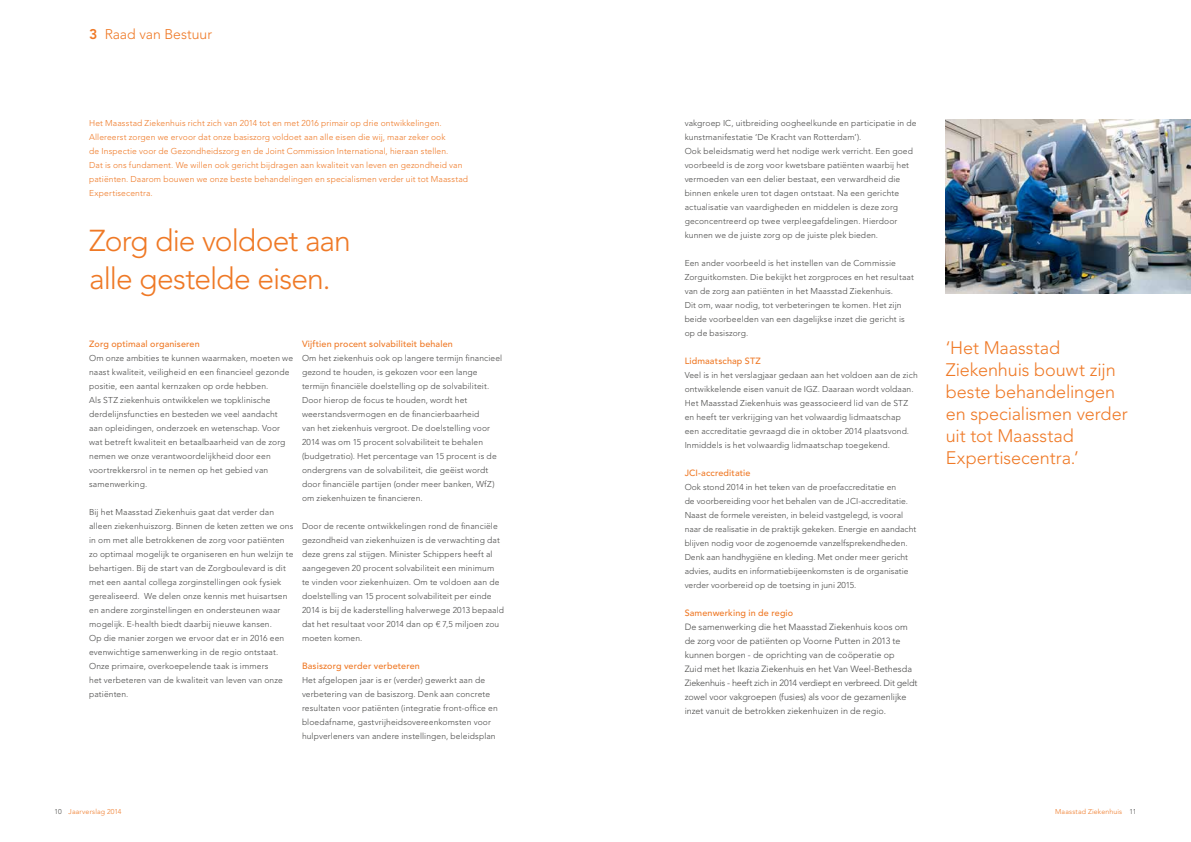
<style>
.page{position:relative;width:1191px;height:842px;background:#fff}
.page>*{position:absolute;margin:0;border:0;box-sizing:border-box;transform-origin:0 0}
.t1{font:300 30px/38px "Avenir";letter-spacing:-.03em;color:#ef7926}
.t2{font:300 18px/22px "Avenir";letter-spacing:-.005em;color:#ef7926}
.t3{font:300 14px "Avenir";letter-spacing:-.005em;color:#ef7926}
.t4{font:300 9px/14px "Avenir";color:#4a4a49}
.t5{font:500 9px "Avenir";letter-spacing:.015em;color:#ef7926}
.t6{font:300 8.5px/14px "Avenir";letter-spacing:.015em;color:#4a4a49}
.t7{font:300 8.5px/14px "Avenir";letter-spacing:.015em;color:#ef7926}
.t8{font:300 7px "Avenir";letter-spacing:.02em;color:#ef7926}
.s1{font-weight:800}
.s2{font-family:"Helvetica"}
.s3{color:#4a4a49}
</style>
<div class="page">
<img style="left:945px;top:120px;width:245px;height:173px">
<h3 class="t3" style="left:89px;top:26px;width:124px"><span class="s1">3</span> Raad van Bestuur</h3>
<p class="t7" style="left:89px;top:116px;width:380px">Het Maasstad Ziekenhuis richt zich van 2014 tot en met 2016 primair op drie ontwikkelingen.<br>Allereerst zorgen we ervoor dat onze basiszorg voldoet aan alle eisen die wij, maar zeker ook<br>de Inspectie voor de Gezondheidszorg en de Joint Commission International, hieraan stellen.<br>Dat is ons fundament. We willen ook gericht bijdragen aan kwaliteit van leven en gezondheid van patiënten. Daarom bouwen we onze beste behandelingen en specialismen verder uit tot Maasstad Expertisecentra.</p>
<h1 class="t1" style="left:89px;top:222px;width:263px">Zorg die voldoet aan alle gestelde eisen.</h1>
<p class="t5" style="left:89px;top:339px;width:112px">Zorg optimaal organiseren</p>
<p class="t6" style="left:89px;top:351px;width:205px">Om onze ambities te kunnen waarmaken, moeten we naast kwaliteit, veiligheid en een financieel gezonde positie, een aantal kernzaken op orde hebben.<br>Als STZ ziekenhuis ontwikkelen we topklinische derdelijnsfuncties en besteden we veel aandacht aan opleidingen, onderzoek en wetenschap. Voor wat betreft kwaliteit en betaalbaarheid van de zorg nemen we onze verantwoordelijkheid door een voortrekkersrol in te nemen op het gebied van samenwerking.</p>
<p class="t6" style="left:89px;top:505px;width:206px">Bij het Maasstad Ziekenhuis gaat dat verder dan alleen ziekenhuiszorg. Binnen de keten zetten we ons in om met alle betrokkenen de zorg voor patiënten zo optimaal mogelijk te organiseren en hun welzijn te behartigen. Bij de start van de Zorgboulevard is dit met een aantal collega zorginstellingen ook fysiek gerealiseerd. We delen onze kennis met huisartsen en andere zorginstellingen en ondersteunen waar mogelijk. E-health biedt daarbij nieuwe kansen.<br>Op die manier zorgen we ervoor dat er in 2016 een evenwichtige samenwerking in de regio ontstaat.<br>Onze primaire, overkoepelende taak is immers<br>het verbeteren van de kwaliteit van leven van onze patiënten.</p>
<p class="t5" style="left:302px;top:339px;width:152px">Vijftien procent solvabiliteit behalen</p>
<p class="t6" style="left:302px;top:351px;width:202px">Om het ziekenhuis ook op langere termijn financieel gezond te houden, is gekozen voor een lange termijn financiële doelstelling op de solvabiliteit.<br>Door hierop de focus te houden, wordt het weerstandsvermogen en de financierbaarheid<br>van het ziekenhuis vergroot. De doelstelling voor 2014 was om 15 procent solvabiliteit te behalen (budgetratio). Het percentage van 15 procent is de ondergrens van de solvabiliteit, die geëist wordt door financiële partijen (onder meer banken, WfZ) om ziekenhuizen te financieren.</p>
<p class="t6" style="left:302px;top:519px;width:204px">Door de recente ontwikkelingen rond de financiële gezondheid van ziekenhuizen is de verwachting dat deze grens zal stijgen. Minister Schippers heeft al aangegeven 20 procent solvabiliteit een minimum<br>te vinden voor ziekenhuizen. Om te voldoen aan de doelstelling van 15 procent solvabiliteit per einde 2014 is bij de kaderstelling halverwege 2013 bepaald dat het resultaat voor 2014 dan op <span class="s2">€</span> 7,5 miljoen zou moeten komen.</p>
<p class="t5" style="left:302px;top:661px;width:119px">Basiszorg verder verbeteren</p>
<p class="t6" style="left:302px;top:673px;width:197px">Het afgelopen jaar is er (verder) gewerkt aan de verbetering van de basiszorg. Denk aan concrete resultaten voor patiënten (integratie front-office en bloedafname, gastvrijheidsovereenkomsten voor hulpverleners van andere instellingen, beleidsplan</p>
<p class="t6" style="left:684px;top:116px;width:233px">vakgroep IC, uitbreiding oogheelkunde en participatie in de kunstmanifestatie ‘De Kracht van Rotterdam’).<br>Ook beleidsmatig werd het nodige werk verricht. Een goed voorbeeld is de zorg voor kwetsbare patiënten waarbij het vermoeden van een delier bestaat, een verwardheid die binnen enkele uren tot dagen ontstaat. Na een gerichte actualisatie van vaardigheden en middelen is deze zorg geconcentreerd op twee verpleegafdelingen. Hierdoor kunnen we de juiste zorg op de juiste plek bieden.</p>
<p class="t6" style="left:684px;top:256px;width:231px">Een ander voorbeeld is het instellen van de Commissie Zorguitkomsten. Die bekijkt het zorgproces en het resultaat van de zorg aan patiënten in het Maasstad Ziekenhuis.<br>Dit om, waar nodig, tot verbeteringen te komen. Het zijn beide voorbeelden van een dagelijkse inzet die gericht is op de basiszorg.</p>
<p class="t5" style="left:684px;top:356px;width:78px">Lidmaatschap STZ</p>
<p class="t6" style="left:684px;top:368px;width:235px">Veel is in het verslagjaar gedaan aan het voldoen aan de zich ontwikkelende eisen vanuit de IGZ. Daaraan wordt voldaan.<br>Het Maasstad Ziekenhuis was geassocieerd lid van de STZ en heeft ter verkrijging van het volwaardig lidmaatschap<br>een accreditatie gevraagd die in oktober 2014 plaatsvond.<br>Inmiddels is het volwaardig lidmaatschap toegekend.</p>
<p class="t5" style="left:684px;top:468px;width:67px">JCI-accreditatie</p>
<p class="t6" style="left:684px;top:480px;width:233px">Ook stond 2014 in het teken van de proefaccreditatie en<br>de voorbereiding voor het behalen van de JCI-accreditatie.<br>Naast de formele vereisten, in beleid vastgelegd, is vooral naar de realisatie in de praktijk gekeken. Energie en aandacht blijven nodig voor de zogenoemde vanzelfsprekendheden.<br>Denk aan handhygiëne en kleding. Met onder meer gericht advies, audits en informatiebijeenkomsten is de organisatie verder voorbereid op de toetsing in juni 2015.</p>
<p class="t5" style="left:684px;top:608px;width:110px">Samenwerking in de regio</p>
<p class="t4" style="left:684px;top:620px;width:234px">De samenwerking die het Maasstad Ziekenhuis koos om de zorg voor de patiënten op Voorne Putten in 2013 te kunnen borgen - de oprichting van de coöperatie op<br>Zuid met het Ikazia Ziekenhuis en het Van Weel-Bethesda Ziekenhuis - heeft zich in 2014 verdiept en verbreed. Dit geldt zowel voor vakgroepen (fusies) als voor de gezamenlijke inzet vanuit de betrokken ziekenhuizen in de regio.</p>
<h2 class="t2" style="left:945px;top:337px;width:183px">‘Het Maasstad<br>Ziekenhuis bouwt zijn beste behandelingen en specialismen verder uit tot Maasstad<br>Expertisecentra.’</h2>
<p class="t8" style="left:54px;top:807px;width:69px"><span class="s3">10</span> Jaarverslag 2014</p>
<p class="t8" style="left:1055px;top:807px;width:83px">Maasstad Ziekenhuis <span class="s3">11</span></p>
</div>
